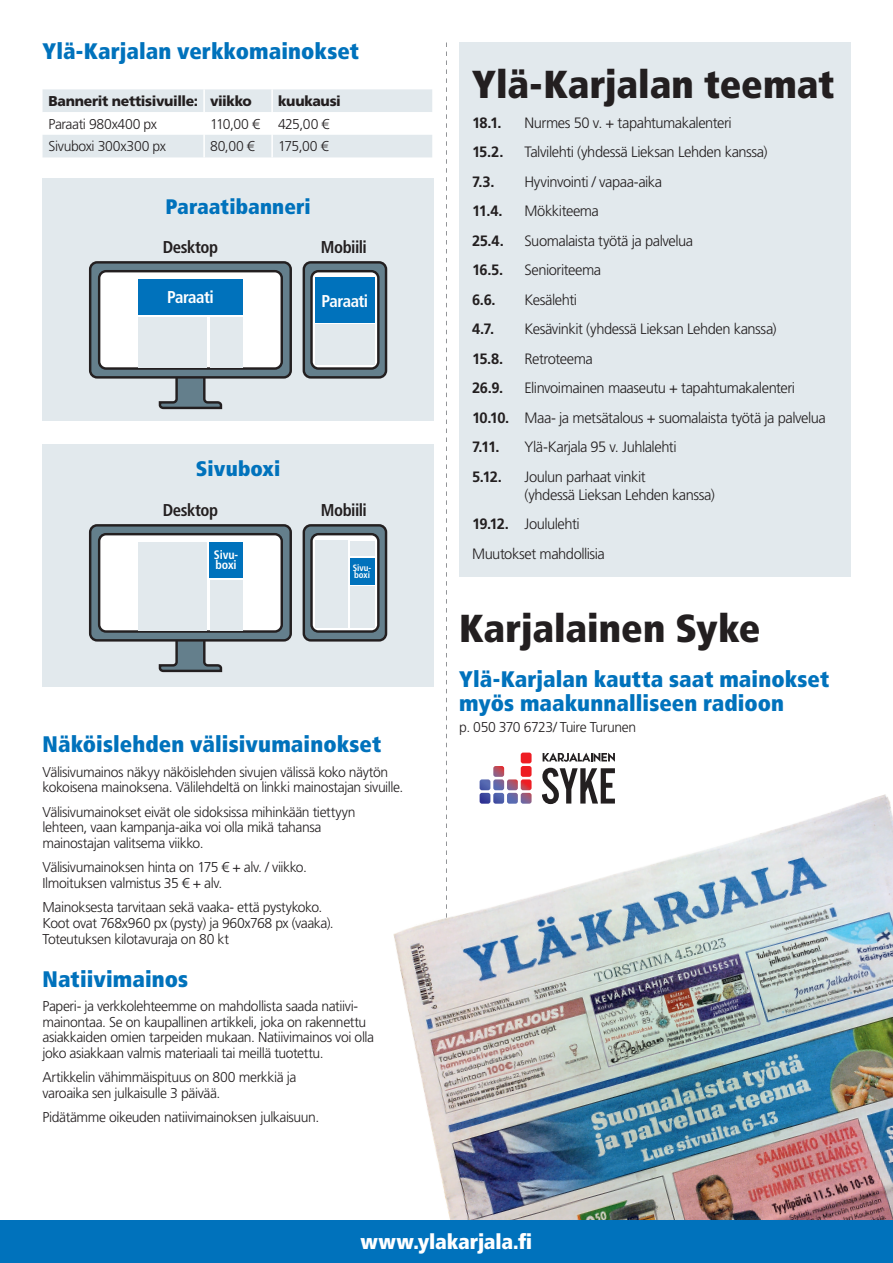
<style>
.page{position:relative;width:893px;height:1263px;background:#fff}
.page>*{position:absolute;margin:0;border:0;box-sizing:border-box;transform-origin:0 0}
.t1{font:900 condensed 39px "Frutiger LT Std";color:#231f20}
.t2{font:900 condensed 22.5px/24px "Frutiger LT Std";letter-spacing:.005em;color:#0072bc}
.t3{font:900 condensed 21px "Frutiger LT Std";letter-spacing:.005em;color:#0072bc}
.t4{font:900 condensed 21px "Frutiger LT Std";letter-spacing:-.005em;color:#fff}
.t5{font:700 condensed 17.1px "Frutiger LT Std";letter-spacing:-.03em;color:#231f20}
.t6{font:700 condensed 17.1px "Frutiger LT Std";letter-spacing:-.03em;color:#fff}
.t7{font:300 15px/29.5px "Frutiger LT Std";letter-spacing:-.03em;color:#231f20}
.t8{font:700 15px "Frutiger LT Std";letter-spacing:-.055em;color:#231f20}
.t9{font:300 14.25px/15.8px "Frutiger LT Std";letter-spacing:-.03em;color:#231f20}
.t10{font:900 14.25px "Frutiger LT Std";letter-spacing:-.025em;color:#231f20}
.t11{font:700 condensed 12.3px/9.8px "Frutiger LT Std";letter-spacing:-.01em;color:#fff}
.t12{font:700 condensed 9.15px/7.4px "Frutiger LT Std";letter-spacing:-.005em;color:#fff}
.s1{font-weight:700}
</style>
<div class="page">
<div style="left:42px;top:179px;width:392px;height:242px;background:#e2e9ed"></div>
<div style="left:42px;top:444px;width:392px;height:242px;background:#e2e9ed"></div>
<div style="left:459px;top:43px;width:391px;height:534px;background:#e2e9ed"></div>
<svg style="left:158px;top:642px;width:65px;height:31px"></svg>
<div style="left:90px;top:525px;width:201px;height:115px;background:#647f8c;border-radius:7px"></div>
<div style="left:89px;top:524px;width:203px;height:118px;border:2px solid #231f20;border-radius:7px"></div>
<div style="left:99px;top:534px;width:183px;height:97px;background:#fff;border-radius:7px"></div>
<div style="left:98px;top:533px;width:185px;height:100px;border:2px solid #231f20;border-radius:7px"></div>
<div style="left:304px;top:525px;width:82px;height:115px;background:#647f8c;border-radius:7px"></div>
<div style="left:303px;top:524px;width:84px;height:118px;border:2px solid #231f20;border-radius:7px"></div>
<div style="left:311px;top:534px;width:67px;height:97px;background:#fff;border-radius:7px"></div>
<div style="left:310px;top:533px;width:70px;height:100px;border:2px solid #231f20;border-radius:7px"></div>
<div style="left:209px;top:542px;width:34px;height:35px;background:#0072bc"></div>
<div style="left:315px;top:541px;width:33px;height:87px;background:#e2e9ed"></div>
<div style="left:350px;top:541px;width:25px;height:15px;background:#e2e9ed"></div>
<div style="left:350px;top:586px;width:25px;height:42px;background:#e2e9ed"></div>
<div style="left:350px;top:558px;width:25px;height:26px;background:#0072bc"></div>
<div style="left:138px;top:542px;width:69px;height:88px;background:#e2e9ed"></div>
<div style="left:210px;top:580px;width:33px;height:50px;background:#e2e9ed"></div>
<svg style="left:43px;top:89px;width:389px;height:68px"></svg>
<hr style="left:203px;top:89px;width:2px;height:23px;background:#fff">
<hr style="left:271px;top:89px;width:2px;height:23px;background:#fff">
<hr style="left:203px;top:112px;width:2px;height:23px;background:#fff">
<hr style="left:271px;top:112px;width:2px;height:23px;background:#fff">
<hr style="left:203px;top:135px;width:2px;height:22px;background:#fff">
<hr style="left:271px;top:135px;width:2px;height:22px;background:#fff">
<svg style="left:446px;top:43px;width:1px;height:749px"></svg>
<svg style="left:158px;top:379px;width:65px;height:31px"></svg>
<div style="left:90px;top:262px;width:201px;height:115px;background:#647f8c;border-radius:7px"></div>
<div style="left:89px;top:261px;width:203px;height:118px;border:2px solid #231f20;border-radius:7px"></div>
<div style="left:99px;top:271px;width:183px;height:97px;background:#fff;border-radius:7px"></div>
<div style="left:98px;top:270px;width:185px;height:100px;border:2px solid #231f20;border-radius:7px"></div>
<div style="left:304px;top:262px;width:82px;height:115px;background:#647f8c;border-radius:7px"></div>
<div style="left:303px;top:261px;width:84px;height:118px;border:2px solid #231f20;border-radius:7px"></div>
<div style="left:311px;top:271px;width:67px;height:97px;background:#fff;border-radius:7px"></div>
<div style="left:310px;top:270px;width:70px;height:100px;border:2px solid #231f20;border-radius:7px"></div>
<div style="left:138px;top:279px;width:105px;height:35px;background:#0072bc"></div>
<div style="left:138px;top:317px;width:69px;height:50px;background:#e2e9ed"></div>
<div style="left:315px;top:277px;width:60px;height:46px;background:#0072bc"></div>
<div style="left:210px;top:317px;width:33px;height:50px;background:#e2e9ed"></div>
<div style="left:315px;top:325px;width:60px;height:40px;background:#e2e9ed"></div>
<svg style="left:542px;top:768px;width:73px;height:24px"></svg>
<svg style="left:543px;top:753px;width:72px;height:9px"></svg>
<svg style="left:480px;top:752px;width:52px;height:39px"></svg>
<img style="left:393px;top:792px;width:500px;height:428px">
<div style="left:0;top:1220px;width:893px;height:43px;background:#0072bc"></div>
<h2 class="t2" style="left:43px;top:39px;width:318px">Ylä-Karjalan verkkomainokset</h2>
<p class="t10" style="left:49px;top:92px;width:205px">Bannerit nettisivuille: viikko</p>
<p class="t10" style="left:278px;top:92px;width:64px">kuukausi</p>
<p class="t9" style="left:49px;top:116px;width:110px">Paraati 980x400 px</p>
<p class="t9" style="left:210px;top:116px;width:51px">110,00 €</p>
<p class="t9" style="left:278px;top:116px;width:53px">425,00 €</p>
<p class="t9" style="left:49px;top:139px;width:119px">Sivuboxi 300x300 px</p>
<p class="t9" style="left:210px;top:139px;width:46px">80,00 €</p>
<p class="t9" style="left:278px;top:139px;width:52px">175,00 €</p>
<h3 class="t3" style="left:166px;top:194px;width:147px">Paraatibanneri</h3>
<p class="t5" style="left:163px;top:237px;width:57px">Desktop</p>
<p class="t5" style="left:321px;top:237px;width:48px">Mobiili</p>
<p class="t6" style="left:167px;top:287px;width:48px">Paraati</p>
<p class="t6" style="left:322px;top:290px;width:48px">Paraati</p>
<h3 class="t3" style="left:196px;top:456px;width:86px">Sivuboxi</h3>
<p class="t5" style="left:163px;top:500px;width:57px">Desktop</p>
<p class="t5" style="left:321px;top:500px;width:48px">Mobiili</p>
<p class="t11" style="left:214px;top:550px;width:26px">Sivu&shy;boxi</p>
<p class="t12" style="left:353px;top:564px;width:20px">Sivu&shy;boxi</p>
<h2 class="t2" style="left:43px;top:732px;width:340px">Näköislehden välisivumainokset</h2>
<p class="t9" style="left:43px;top:764px;width:362px">Välisivumainos näkyy näköislehden sivujen välissä koko näytön kokoisena mainoksena. Välilehdeltä on linkki mainostajan sivuille.</p>
<p class="t9" style="left:43px;top:804px;width:314px">Välisivumainokset eivät ole sidoksissa mihinkään tiettyyn lehteen, vaan kampanja-aika voi olla mikä tahansa mainostajan valitsema viikko.</p>
<p class="t9" style="left:43px;top:860px;width:266px">Välisivumainoksen hinta on 175 € + alv. / viikko.<br>Ilmoituksen valmistus 35 € + alv.</p>
<p class="t9" style="left:43px;top:900px;width:293px">Mainoksesta tarvitaan sekä vaaka- että pystykoko.<br>Koot ovat 768x960 px (pysty) ja 960x768 px (vaaka).<br>Toteutuksen kilotavuraja on 80 kt</p>
<h2 class="t2" style="left:43px;top:966px;width:147px">Natiivimainos</h2>
<p class="t9" style="left:43px;top:998px;width:333px">Paperi- ja verkkolehteemme on mahdollista saada natiivi&shy;mainontaa. Se on kaupallinen artikkeli, joka on rakennettu asiakkaiden omien tarpeiden mukaan. Natiivimainos voi olla joko asiakkaan valmis materiaali tai meillä tuotettu.</p>
<p class="t9" style="left:43px;top:1070px;width:255px">Artikkelin vähimmäispituus on 800 merkkiä ja varoaika sen julkaisulle 3 päivää.</p>
<p class="t9" style="left:43px;top:1110px;width:278px">Pidätämme oikeuden natiivimainoksen julkaisuun.</p>
<h1 class="t1" style="left:472px;top:61px;width:364px">Ylä-Karjalan teemat</h1>
<p class="t8" style="left:472px;top:114px;width:31px">18.1.</p>
<p class="t7" style="left:524px;top:108px;width:209px">Nurmes 50 v. + tapahtumakalenteri</p>
<p class="t8" style="left:472px;top:143px;width:33px">15.2.</p>
<p class="t7" style="left:524px;top:138px;width:245px">Talvilehti (yhdessä Lieksan Lehden kanssa)</p>
<p class="t8" style="left:472px;top:173px;width:24px">7.3.</p>
<p class="t7" style="left:524px;top:167px;width:139px">Hyvinvointi / vapaa-aika</p>
<p class="t8" style="left:472px;top:202px;width:32px">11.4.</p>
<p class="t7" style="left:524px;top:197px;width:76px">Mökkiteema</p>
<p class="t8" style="left:472px;top:232px;width:33px">25.4.</p>
<p class="t7" style="left:524px;top:226px;width:170px">Suomalaista työtä ja palvelua</p>
<p class="t8" style="left:472px;top:261px;width:33px">16.5.</p>
<p class="t7" style="left:524px;top:256px;width:78px">Senioriteema</p>
<p class="t8" style="left:472px;top:291px;width:25px">6.6.</p>
<p class="t7" style="left:524px;top:285px;width:54px">Kesälehti</p>
<p class="t8" style="left:472px;top:320px;width:24px">4.7.</p>
<p class="t7" style="left:524px;top:315px;width:254px">Kesävinkit (yhdessä Lieksan Lehden kanssa)</p>
<p class="t8" style="left:472px;top:350px;width:33px">15.8.</p>
<p class="t7" style="left:525px;top:344px;width:70px">Retroteema</p>
<p class="t8" style="left:472px;top:379px;width:33px">26.9.</p>
<p class="t7" style="left:472px;top:374px;width:355px;text-indent:52px">Elinvoimainen maaseutu + tapahtumakalenteri<br><span class="s1">10.10.</span> Maa- ja metsätalous + suomalaista työtä ja palvelua<br><span class="s1">7.11.</span></p>
<p class="t7" style="left:525px;top:433px;width:154px">Ylä-Karjala 95 v. Juhlalehti</p>
<p class="t8" style="left:472px;top:468px;width:31px">5.12.</p>
<p class="t7" style="left:524px;top:468px;width:192px;line-height:18px">Joulun parhaat vinkit<br>(yhdessä Lieksan Lehden kanssa)</p>
<p class="t7" style="left:472px;top:510px;width:134px"><span class="s1">19.12.</span> Joululehti<br>Muutokset mahdollisia</p>
<h1 class="t1" style="left:459px;top:604px;width:303px">Karjalainen Syke</h1>
<h2 class="t2" style="left:459px;top:667px;width:371px">Ylä-Karjalan kautta saat mainokset myös maakunnalliseen radioon</h2>
<p class="t9" style="left:459px;top:719px;width:178px">p. 050 370 6723/ Tuire Turunen</p>
<h3 class="t4" style="left:361px;top:1228px;width:173px">www.ylakarjala.fi</h3>
</div>
